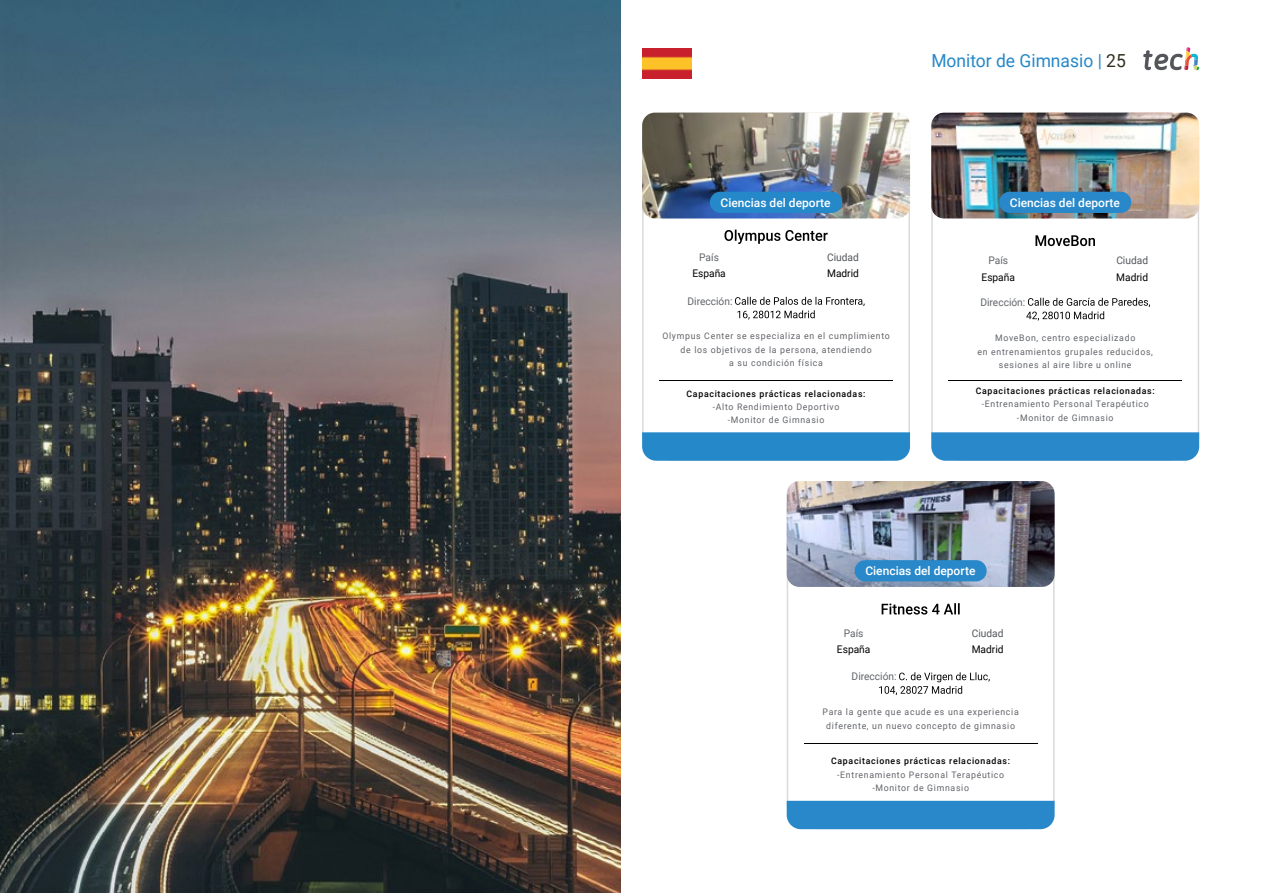
<style>
.page{position:relative;width:1263px;height:893px;background:#fff}
.page>*{position:absolute;margin:0;border:0;box-sizing:border-box;transform-origin:0 0}
.t1{font:18px "Roboto";color:#2488c9}
.t2{font:500 12px "Roboto";color:#fff}
.t3{font:10.5px "Roboto";color:#61646a}
.t4{font:10.5px "Roboto";color:#000}
.t5{font:10.5px "Roboto";color:#52555b}
.t6{font:9px/13.5px "Roboto";letter-spacing:.08em;color:#61646a;text-align:center}
.t7{font:500 9px "Roboto";letter-spacing:.08em;color:#000}
.s1{color:#312e20}
</style>
<div class="page">
<svg style="left:1143px;top:47px;width:56px;height:24px"></svg>
<img style="left:0;top:0;width:621px;height:893px">
<img style="left:642px;top:49px;width:49px;height:30px">
<svg style="left:642px;top:112px;width:269px;height:325px"></svg>
<img style="left:642px;top:113px;width:268px;height:105px">
<div style="left:710px;top:192px;width:132px;height:21px;background:#2488c9;border-radius:11px"></div>
<svg style="left:642px;top:432px;width:268px;height:29px;background:#2a8bca"></svg>
<hr style="left:659px;top:380px;width:234px;height:1px;background:#000">
<svg style="left:724px;top:230px;width:104px;height:14px"></svg>
<svg style="left:735px;top:297px;width:129px;height:23px"></svg>
<svg style="left:931px;top:112px;width:269px;height:337px"></svg>
<img style="left:931px;top:113px;width:268px;height:105px">
<div style="left:999px;top:192px;width:132px;height:21px;background:#2988c9;border-radius:11px"></div>
<svg style="left:931px;top:432px;width:268px;height:29px;background:#2f8bca"></svg>
<hr style="left:948px;top:380px;width:234px;height:1px;background:#000">
<svg style="left:1035px;top:235px;width:60px;height:11px"></svg>
<svg style="left:1026px;top:298px;width:124px;height:23px"></svg>
<svg style="left:786px;top:490px;width:269px;height:340px"></svg>
<img style="left:787px;top:481px;width:267px;height:106px">
<div style="left:855px;top:560px;width:132px;height:21px;background:#2988c9;border-radius:11px"></div>
<div style="left:787px;top:801px;width:267px;height:28px;background:#2988c9"></div>
<hr style="left:804px;top:743px;width:233px;height:1px;background:#000">
<svg style="left:882px;top:603px;width:78px;height:12px"></svg>
<svg style="left:879px;top:672px;width:111px;height:23px"></svg>
<h1 class="t1" style="left:931px;top:48px;width:196px">Monitor de Gimnasio | <span class="s1">25</span></h1>
<h2 class="t2" style="left:721px;top:194px;width:112px">Ciencias del deporte</h2>
<h2 class="t2" style="left:1010px;top:194px;width:112px">Ciencias del deporte</h2>
<p class="t3" style="left:699px;top:250px;width:21px">País</p>
<p class="t4" style="left:692px;top:266px;width:35px">España</p>
<p class="t5" style="left:827px;top:250px;width:33px">Ciudad</p>
<p class="t4" style="left:827px;top:266px;width:33px">Madrid</p>
<p class="t3" style="left:988px;top:253px;width:21px">País</p>
<p class="t4" style="left:981px;top:270px;width:35px">España</p>
<p class="t5" style="left:1116px;top:253px;width:33px">Ciudad</p>
<p class="t4" style="left:1116px;top:270px;width:33px">Madrid</p>
<p class="t3" style="left:687px;top:294px;width:46px">Dirección:</p>
<p class="t6" style="left:662px;top:329px;width:229px">Olympus Center se especializa en el cumplimiento de los objetivos de la persona, atendiendo<br>a su condición física</p>
<p class="t7" style="left:686px;top:387px;width:180px">Capacitaciones prácticas relacionadas:</p>
<p class="t6" style="left:713px;top:400px;width:128px">-Alto Rendimiento Deportivo -Monitor de Gimnasio</p>
<p class="t3" style="left:980px;top:295px;width:46px">Dirección:</p>
<p class="t6" style="left:977px;top:331px;width:177px">MoveBon, centro especializado<br>en entrenamientos grupales reducidos, sesiones al aire libre u online</p>
<p class="t7" style="left:976px;top:385px;width:180px">Capacitaciones prácticas relacionadas:</p>
<p class="t6" style="left:982px;top:397px;width:168px">-Entrenamiento Personal Terapéutico -Monitor de Gimnasio</p>
<h2 class="t2" style="left:865px;top:563px;width:112px">Ciencias del deporte</h2>
<p class="t3" style="left:844px;top:626px;width:21px">País</p>
<p class="t4" style="left:837px;top:642px;width:35px">España</p>
<p class="t5" style="left:972px;top:626px;width:33px">Ciudad</p>
<p class="t4" style="left:972px;top:642px;width:33px">Madrid</p>
<p class="t3" style="left:852px;top:669px;width:46px">Dirección:</p>
<p class="t6" style="left:822px;top:705px;width:198px">Para la gente que acude es una experiencia diferente, un nuevo concepto de gimnasio</p>
<p class="t7" style="left:831px;top:755px;width:180px">Capacitaciones prácticas relacionadas:</p>
<p class="t6" style="left:837px;top:767px;width:168px">-Entrenamiento Personal Terapéutico -Monitor de Gimnasio</p>
</div>
